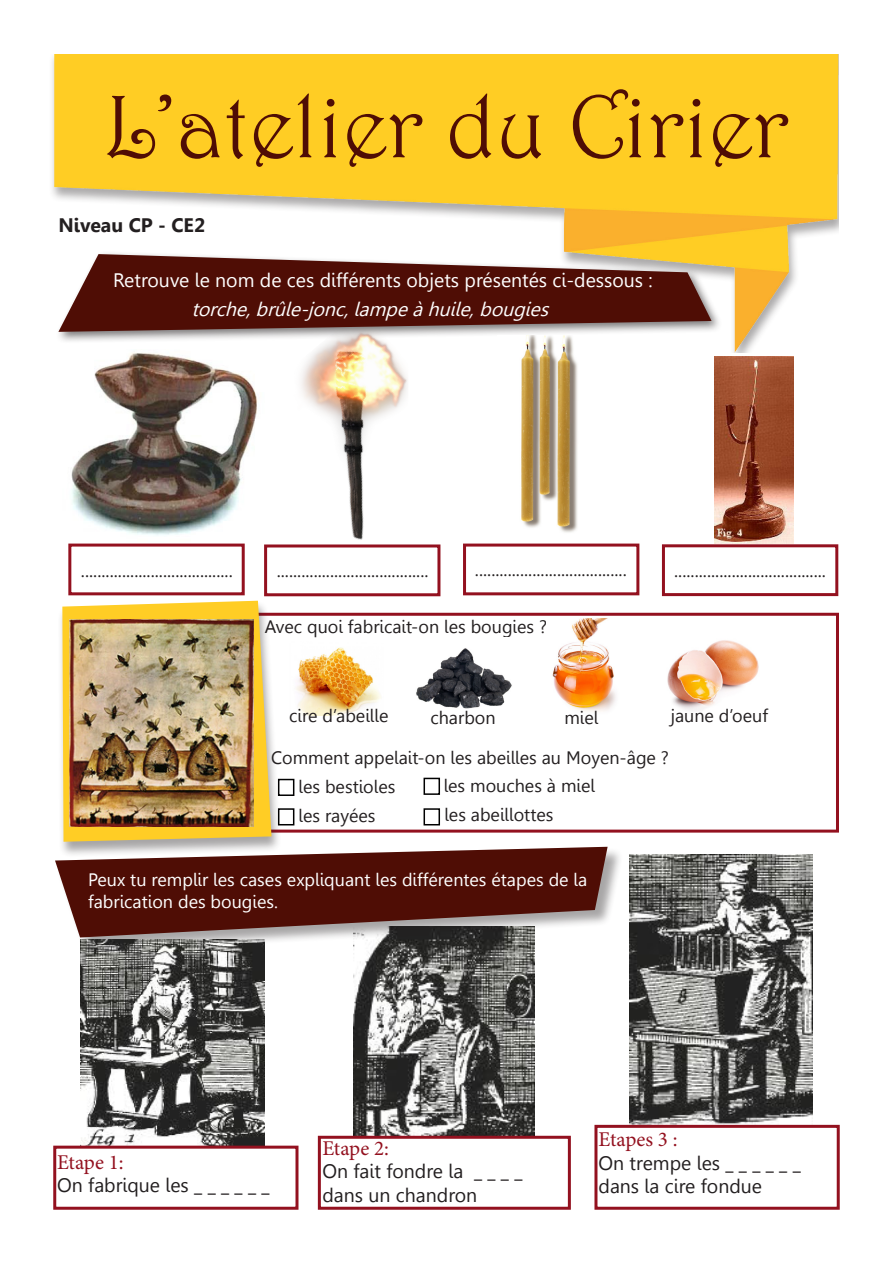
<style>
.page{position:relative;width:893px;height:1263px;background:#fff}
.page>*{position:absolute;margin:0;border:0;box-sizing:border-box;transform-origin:0 0}
.t1{font:90px "Harrington";color:#4f0d05}
.t2{font:21px "Minion Pro";color:#93111f}
.t3{font:19.5px/23.4px "Gisha";color:#231f20}
.t4{font:19.5px "Gisha";color:#fff}
.t5{font:italic 19.5px "Gisha";color:#fff}
.t6{font:700 19.5px "Gisha";color:#231f20}
.t7{font:18px "Gisha";color:#231f20}
.t8{font:18px "Minion Pro";color:#231f20}
.t9{font:18px/21.6px "Gisha";color:#fff}
</style>
<div class="page">
<img style="left:353px;top:954px;width:181px;height:182px">
<img style="left:54px;top:54px;width:785px;height:298px">
<img style="left:62px;top:344px;width:203px;height:200px">
<div style="left:55px;top:250px;width:668px;height:94px;background:#231f20;opacity:.6"></div>
<svg style="left:58px;top:254px;width:653px;height:78px;fill:#4f0d05"></svg>
<img style="left:285px;top:324px;width:123px;height:216px">
<img style="left:497px;top:336px;width:91px;height:197px">
<div style="left:68px;top:544px;width:177px;height:51px;border:3px solid #93111f"></div>
<div style="left:264px;top:544px;width:176px;height:52px;border:3px solid #93111f"></div>
<div style="left:463px;top:544px;width:176px;height:51px;border:3px solid #93111f"></div>
<div style="left:237px;top:613px;width:602px;height:219px;border:3px solid #93111f"></div>
<div style="left:57px;top:601px;width:225px;height:257px;background:#231f20;opacity:.4"></div>
<svg style="left:62px;top:601px;width:209px;height:241px;fill:#ffcd25"></svg>
<img style="left:296px;top:647px;width:85px;height:69px">
<img style="left:416px;top:648px;width:96px;height:61px">
<img style="left:552px;top:618px;width:64px;height:94px">
<img style="left:667px;top:640px;width:92px;height:71px">
<img style="left:69px;top:619px;width:185px;height:208px">
<div style="left:278px;top:779px;width:16px;height:17px;border:2px solid #000"></div>
<div style="left:278px;top:808px;width:16px;height:17px;border:2px solid #000"></div>
<div style="left:424px;top:778px;width:16px;height:17px;border:2px solid #000"></div>
<div style="left:424px;top:808px;width:16px;height:17px;border:2px solid #000"></div>
<div style="left:56px;top:847px;width:567px;height:107px;background:#231f20;opacity:.4"></div>
<svg style="left:55px;top:847px;width:553px;height:90px;fill:#4f0d05"></svg>
<img style="left:81px;top:940px;width:184px;height:206px">
<img style="left:629px;top:855px;width:183px;height:270px">
<div style="left:53px;top:1146px;width:245px;height:64px;background:#fff;border:3px solid #93111f"></div>
<div style="left:318px;top:1136px;width:253px;height:74px;background:#fff;border:3px solid #93111f"></div>
<div style="left:594px;top:1125px;width:246px;height:85px;background:#fff;border:3px solid #93111f"></div>
<div style="left:662px;top:544px;width:176px;height:52px;border:3px solid #93111f"></div>
<img style="left:715px;top:356px;width:78px;height:188px">
<p class="t1" style="left:104px;top:72px;width:687px">L’atelier du Cirier</p>
<p class="t6" style="left:58px;top:214px;width:148px">Niveau CP - CE2</p>
<p class="t4" style="left:113px;top:269px;width:541px">Retrouve le nom de ces différents objets présentés ci-dessous :</p>
<p class="t5" style="left:191px;top:298px;width:364px">torche,brûle-jonc,lampeàhuile,bougies</p>
<p class="t8" style="left:81px;top:559px;width:153px">.....................................</p>
<p class="t8" style="left:277px;top:559px;width:153px">.....................................</p>
<p class="t8" style="left:475px;top:558px;width:153px">.....................................</p>
<p class="t7" style="left:265px;top:616px;width:284px">Avec quoi fabricait-on les bougies ?</p>
<p class="t8" style="left:674px;top:559px;width:153px">.....................................</p>
<p class="t7" style="left:289px;top:706px;width:101px">cire d’abeille</p>
<p class="t7" style="left:430px;top:708px;width:67px">charbon</p>
<p class="t7" style="left:564px;top:708px;width:36px">miel</p>
<p class="t7" style="left:671px;top:706px;width:99px">jaune d’oeuf</p>
<p class="t7" style="left:271px;top:747px;width:399px">Comment appelait-on les abeilles au Moyen-âge ?</p>
<p class="t7" style="left:298px;top:776px;width:98px">les bestioles</p>
<p class="t7" style="left:444px;top:775px;width:153px">les mouches à miel</p>
<p class="t7" style="left:298px;top:806px;width:79px">les rayées</p>
<p class="t7" style="left:444px;top:805px;width:111px">les abeillottes</p>
<p class="t9" style="left:88px;top:869px;width:501px">Peux tu remplir les cases expliquant les différentes étapes de la fabrication des bougies.</p>
<p class="t2" style="left:57px;top:1148px;width:68px">Etape 1:</p>
<p class="t3" style="left:57px;top:1174px;width:214px">On fabrique les _ _ _ _ _ _</p>
<p class="t2" style="left:322px;top:1134px;width:68px">Etape 2:</p>
<p class="t3" style="left:322px;top:1160px;width:202px">On fait fondre la _ _ _ _ dans un chandron</p>
<p class="t2" style="left:598px;top:1126px;width:81px">Etapes 3 :</p>
<p class="t3" style="left:598px;top:1151px;width:204px">On trempe les _ _ _ _ _ _ dans la cire fondue</p>
</div>
